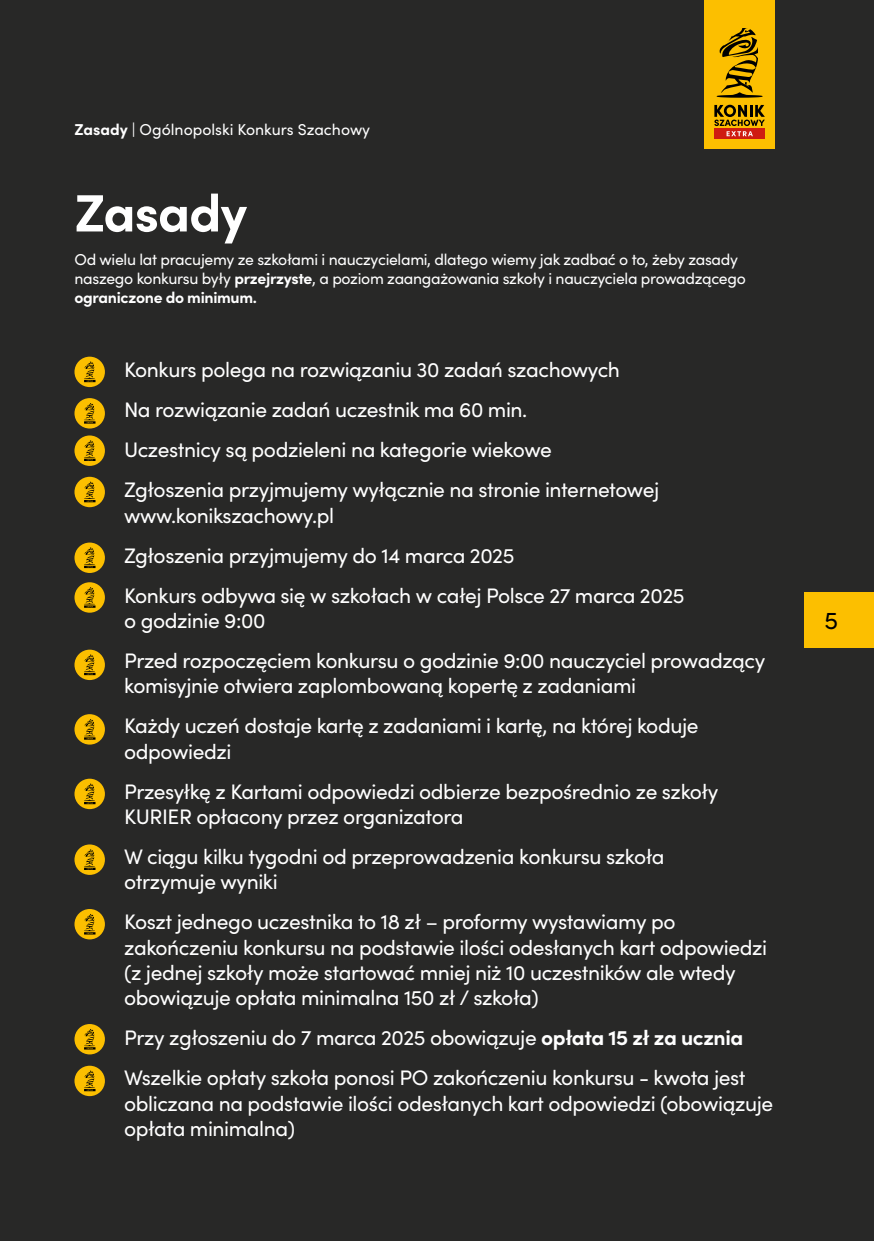
<style>
.page{position:relative;width:874px;height:1241px;background:#fff}
.page>*{position:absolute;margin:0;border:0;box-sizing:border-box;transform-origin:0 0}
.t1{font:700 52.5px "Sofia Pro";letter-spacing:-.02em;color:#fff}
.t2{font:24.5px "Sofia Pro";color:#000}
.t3{font:21px/25.2px "Sofia Pro";letter-spacing:-.02em;color:#fff}
.t4{font:15.75px/18.9px "Sofia Pro";letter-spacing:-.02em;color:#fff}
.t5{font:15.75px "Sofia Pro";color:#fff}
.s1{font-weight:700}
</style>
<div class="page">
<div style="left:0;top:0;width:873px;height:1240px;background:#282827"></div>
<div style="left:804px;top:592px;width:69px;height:55px;background:#fcbf00"></div>
<div style="left:704px;top:0;width:70px;height:34px;background:#fcbf00"></div>
<div style="left:704px;top:28px;width:70px;height:121px;background:#fcbf00"></div>
<svg style="left:716px;top:28px;width:46px;height:70px"></svg>
<svg style="left:714px;top:136px;width:50px;height:3px"></svg>
<svg style="left:714px;top:105px;width:50px;height:31px"></svg>
<div style="left:74px;top:356px;width:31px;height:31px;background:#fcbf00;border-radius:50%"></div>
<svg style="left:84px;top:361px;width:11px;height:21px"></svg>
<div style="left:74px;top:398px;width:31px;height:30px;background:#fcbf00;border-radius:50%"></div>
<svg style="left:84px;top:403px;width:11px;height:20px"></svg>
<div style="left:74px;top:435px;width:31px;height:31px;background:#fcbf00;border-radius:50%"></div>
<svg style="left:84px;top:440px;width:11px;height:21px"></svg>
<div style="left:74px;top:476px;width:31px;height:31px;background:#fcbf00;border-radius:50%"></div>
<svg style="left:84px;top:481px;width:11px;height:21px"></svg>
<div style="left:74px;top:542px;width:31px;height:31px;background:#fcbf00;border-radius:50%"></div>
<svg style="left:84px;top:547px;width:11px;height:21px"></svg>
<div style="left:74px;top:582px;width:31px;height:30px;background:#fcbf00;border-radius:50%"></div>
<svg style="left:84px;top:587px;width:11px;height:20px"></svg>
<div style="left:74px;top:649px;width:31px;height:31px;background:#fcbf00;border-radius:50%"></div>
<svg style="left:84px;top:654px;width:11px;height:21px"></svg>
<div style="left:74px;top:714px;width:31px;height:30px;background:#fcbf00;border-radius:50%"></div>
<svg style="left:84px;top:719px;width:11px;height:20px"></svg>
<div style="left:74px;top:778px;width:31px;height:31px;background:#fcbf00;border-radius:50%"></div>
<svg style="left:84px;top:783px;width:11px;height:21px"></svg>
<div style="left:74px;top:844px;width:31px;height:30px;background:#fcbf00;border-radius:50%"></div>
<svg style="left:84px;top:849px;width:11px;height:20px"></svg>
<div style="left:74px;top:908px;width:31px;height:31px;background:#fcbf00;border-radius:50%"></div>
<svg style="left:84px;top:914px;width:11px;height:20px"></svg>
<div style="left:74px;top:1023px;width:31px;height:31px;background:#fcbf00;border-radius:50%"></div>
<svg style="left:84px;top:1029px;width:11px;height:20px"></svg>
<div style="left:74px;top:1065px;width:31px;height:30px;background:#fcbf00;border-radius:50%"></div>
<svg style="left:84px;top:1070px;width:11px;height:20px"></svg>
<p class="t5" style="left:74px;top:118px;width:297px"><span class="s1">Zasady</span> | Ogólnopolski Konkurs Szachowy</p>
<h1 class="t1" style="left:74px;top:172px;width:174px">Zasady</h1>
<p class="t4" style="left:74px;top:249px;width:672px">Od wielu lat pracujemy ze szkołami i nauczycielami, dlatego wiemy jak zadbać o to, żeby zasady naszego konkursu były <span class="s1">przejrzyste</span>, a poziom zaangażowania szkoły i nauczyciela prowadzącego <span class="s1">ograniczone do minimum.</span></p>
<p class="t3" style="left:93px;top:356px;width:528px">• Konkurs polega na rozwiązaniu 30 zadań szachowych</p>
<p class="t3" style="left:93px;top:396px;width:436px">• Na rozwiązanie zadań uczestnik ma 60 min.</p>
<p class="t3" style="left:93px;top:436px;width:460px">• Uczestnicy są podzieleni na kategorie wiekowe</p>
<p class="t3" style="left:124px;top:476px;width:536px;text-indent:-32px">• Zgłoszenia przyjmujemy wyłącznie na stronie internetowej www.konikszachowy.pl</p>
<p class="t3" style="left:93px;top:541px;width:423px">• Zgłoszenia przyjmujemy do 14 marca 2025</p>
<p class="t3" style="left:124px;top:581px;width:561px;text-indent:-32px">• Konkurs odbywa się w szkołach w całej Polsce 27 marca 2025 o godzinie 9:00</p>
<p class="t3" style="left:124px;top:647px;width:642px;text-indent:-32px">• Przed rozpoczęciem konkursu o godzinie 9:00 nauczyciel prowadzący komisyjnie otwiera zaplombowaną kopertę z zadaniami</p>
<p class="t3" style="left:124px;top:712px;width:575px;text-indent:-32px">• Każdy uczeń dostaje kartę z zadaniami i kartę, na której koduje odpowiedzi</p>
<p class="t3" style="left:124px;top:777px;width:595px;text-indent:-32px">• Przesyłkę z Kartami odpowiedzi odbierze bezpośrednio ze szkoły<br>KURIER opłacony przez organizatora</p>
<p class="t3" style="left:124px;top:842px;width:541px;text-indent:-32px">• W ciągu kilku tygodni od przeprowadzenia konkursu szkoła otrzymuje wyniki</p>
<p class="t3" style="left:124px;top:908px;width:644px;text-indent:-32px">• Koszt jednego uczestnika to 18 zł – proformy wystawiamy po zakończeniu konkursu na podstawie ilości odesłanych kart odpowiedzi (z jednej szkoły może startować mniej niż 10 uczestników ale wtedy obowiązuje opłata minimalna 150 zł / szkoła)</p>
<p class="t3" style="left:93px;top:1023px;width:652px">• Przy zgłoszeniu do 7 marca 2025 obowiązuje <span class="s1">opłata 15 zł za ucznia</span></p>
<p class="t3" style="left:124px;top:1064px;width:650px;text-indent:-32px">• Wszelkie opłaty szkoła ponosi PO zakończeniu konkursu - kwota jest obliczana na podstawie ilości odesłanych kart odpowiedzi (obowiązuje opłata minimalna)</p>
<p class="t2" style="left:823px;top:602px;width:15px">5</p>
</div>
